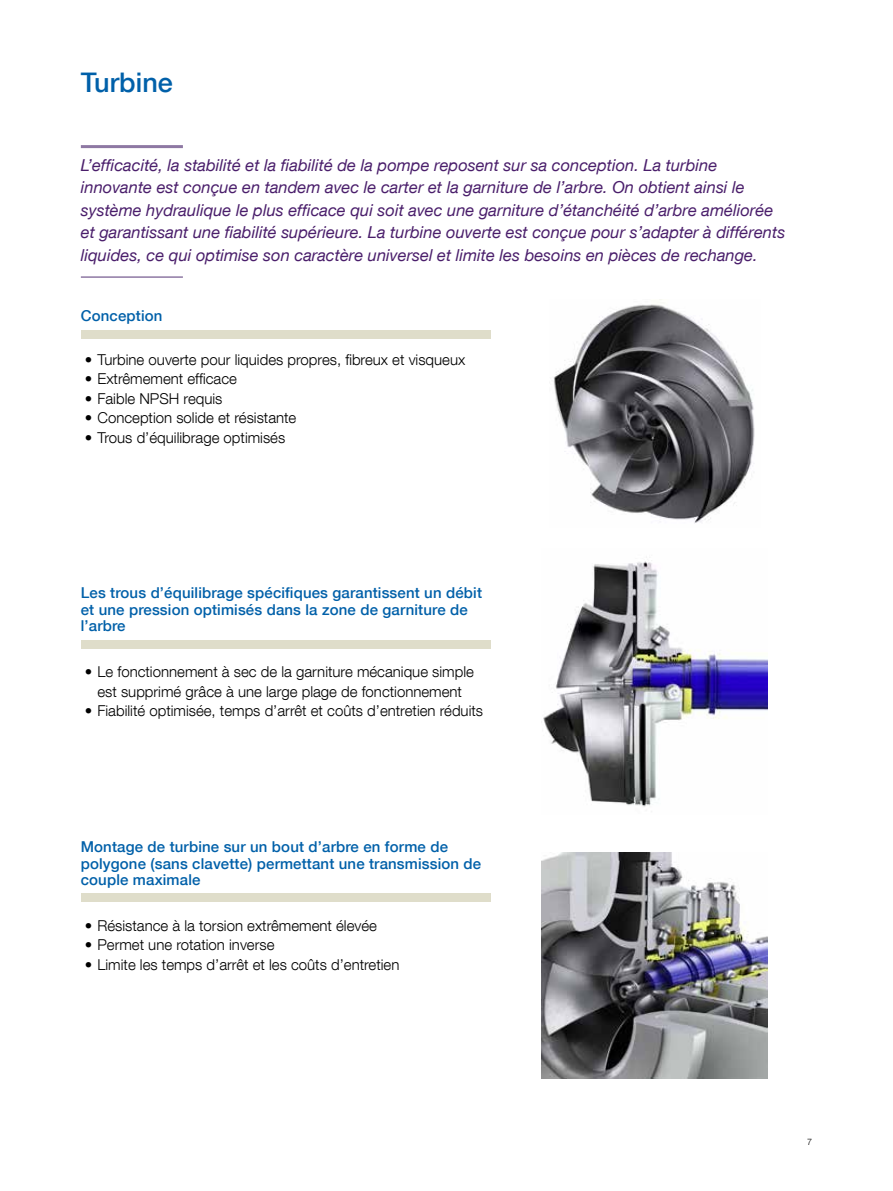
<style>
.page{position:relative;width:893px;height:1191px;background:#fff}
.page>*{position:absolute;margin:0;border:0;box-sizing:border-box;transform-origin:0 0}
.t1{font:500 27px "Helvetica Neue LT Com";color:#0060a9}
.t2{font:italic 16.5px/22.5px "Helvetica Neue LT Com";color:#4a1e6b}
.t3{font:300 15px/19.5px "Helvetica Neue LT Com";color:#000;text-align:center}
.t4{font:500 15px/16.5px "Helvetica Neue LT Com";letter-spacing:.01em;color:#0060a9}
.t5{font:300 9px "Helvetica Neue LT Com";color:#000}
</style>
<div class="page">
<hr style="left:81px;top:145px;width:102px;height:3px;background:#8e78a3">
<hr style="left:81px;top:276px;width:102px;height:2px;background:#8e78a3">
<div style="left:81px;top:330px;width:409px;height:9px;background:#dfddca"></div>
<div style="left:81px;top:893px;width:409px;height:8px;background:#dfddca"></div>
<div style="left:81px;top:640px;width:409px;height:9px;background:#dfddca"></div>
<img style="left:553px;top:304px;width:202px;height:220px">
<img style="left:543px;top:557px;width:225px;height:250px">
<img style="left:542px;top:852px;width:226px;height:226px">
<h1 class="t1" style="left:81px;top:66px;width:94px">Turbine</h1>
<p class="t2" style="left:81px;top:153px;width:706px">L’efficacité, la stabilité et la fiabilité de la pompe reposent sur sa conception. La turbine innovante est conçue en tandem avec le carter et la garniture de l’arbre. On obtient ainsi le système hydraulique le plus efficace qui soit avec une garniture d’étanchéité d’arbre améliorée et garantissant une fiabilité supérieure. La turbine ouverte est conçue pour s’adapter à différents liquides, ce qui optimise son caractère universel et limite les besoins en pièces de rechange.</p>
<p class="t4" style="left:81px;top:307px;width:83px">Conception</p>
<p class="t3" style="left:85px;top:349px;width:382px">• Turbine ouverte pour liquides propres, fibreux et visqueux</p>
<p class="t3" style="left:85px;top:369px;width:154px">• Extrêmement efficace</p>
<p class="t3" style="left:85px;top:388px;width:139px">• Faible NPSH requis</p>
<p class="t3" style="left:85px;top:408px;width:213px">• Conception solide et résistante</p>
<p class="t3" style="left:85px;top:427px;width:202px">• Trous d’équilibrage optimisés</p>
<p class="t4" style="left:81px;top:584px;width:403px">Les trous d’équilibrage spécifiques garantissent un débit et une pression optimisés dans la zone de garniture de l’arbre</p>
<p class="t3" style="left:85px;top:661px;width:391px">• Le fonctionnement à sec de la garniture mécanique simple est supprimé grâce à une large plage de fonctionnement</p>
<p class="t3" style="left:85px;top:700px;width:400px">• Fiabilité optimisée, temps d’arrêt et coûts d’entretien réduits</p>
<p class="t4" style="left:81px;top:838px;width:402px">Montage de turbine sur un bout d’arbre en forme de polygone (sans clavette) permettant une transmission de couple maximale</p>
<p class="t3" style="left:85px;top:915px;width:294px">• Résistance à la torsion extrêmement élevée</p>
<p class="t3" style="left:85px;top:934px;width:191px">• Permet une rotation inverse</p>
<p class="t3" style="left:85px;top:954px;width:316px">• Limite les temps d’arrêt et les coûts d’entretien</p>
<p class="t5" style="left:807px;top:1136px;width:7px">7</p>
</div>
